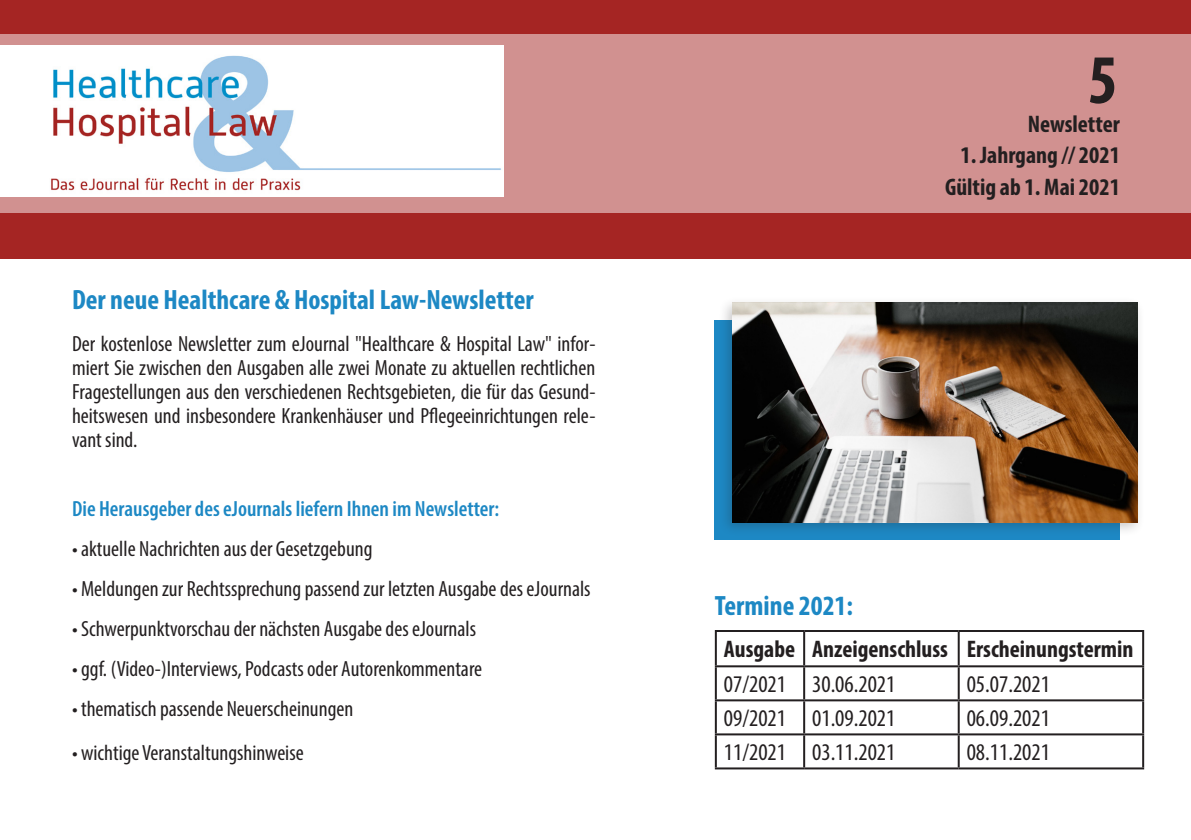
<style>
.page{position:relative;width:1191px;height:840px;background:#fff}
.page>*{position:absolute;margin:0;border:0;box-sizing:border-box;transform-origin:0 0}
.t1{font:700 condensed 70px "Myriad Pro";color:#231f20}
.t2{font:700 condensed 28px "Myriad Pro";color:#1d88c4}
.t3{font:700 condensed 24px "Myriad Pro";color:#231f20}
.t4{font:condensed 24px "Myriad Pro";color:#231f20}
.t5{font:condensed 22px/24px "Myriad Pro";color:#231f20;text-align:justify}
.t6{font:600 condensed 22px "Myriad Pro";color:#1d88c4}
</style>
<div class="page">
<div style="left:0;top:0;width:1190px;height:258px;background:#a52523"></div>
<div style="left:0;top:34px;width:1191px;height:178px;background:#d19190"></div>
<img style="left:0;top:46px;width:503px;height:150px">
<hr style="left:715px;top:629px;width:89px;height:2px;background:#231f20">
<hr style="left:715px;top:631px;width:2px;height:34px;background:#231f20">
<hr style="left:804px;top:629px;width:154px;height:2px;background:#231f20">
<hr style="left:803px;top:631px;width:2px;height:34px;background:#231f20">
<hr style="left:958px;top:629px;width:186px;height:2px;background:#231f20">
<hr style="left:957px;top:631px;width:2px;height:34px;background:#231f20">
<hr style="left:1142px;top:631px;width:2px;height:34px;background:#231f20">
<hr style="left:715px;top:665px;width:89px;height:2px;background:#231f20">
<hr style="left:715px;top:667px;width:2px;height:32px;background:#231f20">
<hr style="left:804px;top:665px;width:154px;height:2px;background:#231f20">
<hr style="left:803px;top:667px;width:2px;height:32px;background:#231f20">
<hr style="left:958px;top:665px;width:186px;height:2px;background:#231f20">
<hr style="left:957px;top:667px;width:2px;height:32px;background:#231f20">
<hr style="left:1142px;top:667px;width:2px;height:32px;background:#231f20">
<hr style="left:715px;top:699px;width:89px;height:2px;background:#231f20">
<hr style="left:715px;top:701px;width:2px;height:32px;background:#231f20">
<hr style="left:804px;top:699px;width:154px;height:2px;background:#231f20">
<hr style="left:803px;top:701px;width:2px;height:32px;background:#231f20">
<hr style="left:958px;top:699px;width:186px;height:2px;background:#231f20">
<hr style="left:957px;top:701px;width:2px;height:32px;background:#231f20">
<hr style="left:1142px;top:701px;width:2px;height:32px;background:#231f20">
<hr style="left:715px;top:733px;width:89px;height:2px;background:#231f20">
<hr style="left:715px;top:735px;width:2px;height:32px;background:#231f20">
<hr style="left:804px;top:733px;width:154px;height:2px;background:#231f20">
<hr style="left:803px;top:735px;width:2px;height:32px;background:#231f20">
<hr style="left:958px;top:733px;width:186px;height:2px;background:#231f20">
<hr style="left:957px;top:735px;width:2px;height:32px;background:#231f20">
<hr style="left:1142px;top:735px;width:2px;height:32px;background:#231f20">
<hr style="left:715px;top:767px;width:89px;height:2px;background:#231f20">
<hr style="left:804px;top:767px;width:154px;height:2px;background:#231f20">
<hr style="left:958px;top:767px;width:186px;height:2px;background:#231f20">
<div style="left:717px;top:295px;width:427px;height:241px;background:#231f20;opacity:.25"></div>
<img style="left:733px;top:303px;width:404px;height:218px">
<p class="t2" style="left:72px;top:282px;width:463px">Der neue Healthcare &amp; Hospital Law-Newsletter</p>
<p class="t5" style="left:72px;top:331px;width:525px">Der kostenlose Newsletter zum eJournal "Healthcare &amp; Hospital Law" infor&shy;miert Sie zwischen den Ausgaben alle zwei Monate zu aktuellen rechtlichen Fragestellungen aus den verschiedenen Rechtsgebieten, die für das Gesund&shy;heitswesen und insbesondere Krankenhäuser und Pflegeeinrichtungen rele&shy;vant sind.</p>
<p class="t6" style="left:72px;top:495px;width:429px">Die Herausgeber des eJournals liefern Ihnen im Newsletter:</p>
<p class="t5" style="left:72px;top:536px;width:302px">• aktuelle Nachrichten aus der Gesetzgebung</p>
<p class="t5" style="left:72px;top:576px;width:520px">• Meldungen zur Rechtssprechung passend zur letzten Ausgabe des eJournals</p>
<p class="t5" style="left:72px;top:616px;width:405px">• Schwerpunktvorschau der nächsten Ausgabe des eJournals</p>
<p class="t5" style="left:72px;top:656px;width:411px">• ggf. (Video-)Interviews, Podcasts oder Autorenkommentare</p>
<p class="t5" style="left:72px;top:696px;width:283px">• thematisch passende Neuerscheinungen</p>
<p class="t5" style="left:72px;top:740px;width:233px">• wichtige Veranstaltungshinweise</p>
<p class="t1" style="left:1088px;top:36px;width:31px">5</p>
<p class="t3" style="left:1028px;top:109px;width:93px">Newsletter</p>
<p class="t3" style="left:960px;top:140px;width:161px">1. Jahrgang // 2021</p>
<p class="t3" style="left:945px;top:172px;width:176px">Gültig ab 1. Mai 2021</p>
<p class="t2" style="left:715px;top:587px;width:140px">Termine 2021:</p>
<p class="t3" style="left:724px;top:633px;width:73px">Ausgabe</p>
<p class="t3" style="left:812px;top:633px;width:137px">Anzeigenschluss</p>
<p class="t3" style="left:966px;top:633px;width:168px">Erscheinungstermin</p>
<p class="t4" style="left:724px;top:669px;width:64px">07/2021</p>
<p class="t4" style="left:812px;top:669px;width:85px">30.06.2021</p>
<p class="t4" style="left:966px;top:669px;width:85px">05.07.2021</p>
<p class="t4" style="left:724px;top:703px;width:64px">09/2021</p>
<p class="t4" style="left:812px;top:703px;width:85px">01.09.2021</p>
<p class="t4" style="left:966px;top:703px;width:85px">06.09.2021</p>
<p class="t4" style="left:724px;top:737px;width:64px">11/2021</p>
<p class="t4" style="left:812px;top:737px;width:85px">03.11.2021</p>
<p class="t4" style="left:966px;top:737px;width:85px">08.11.2021</p>
</div>
